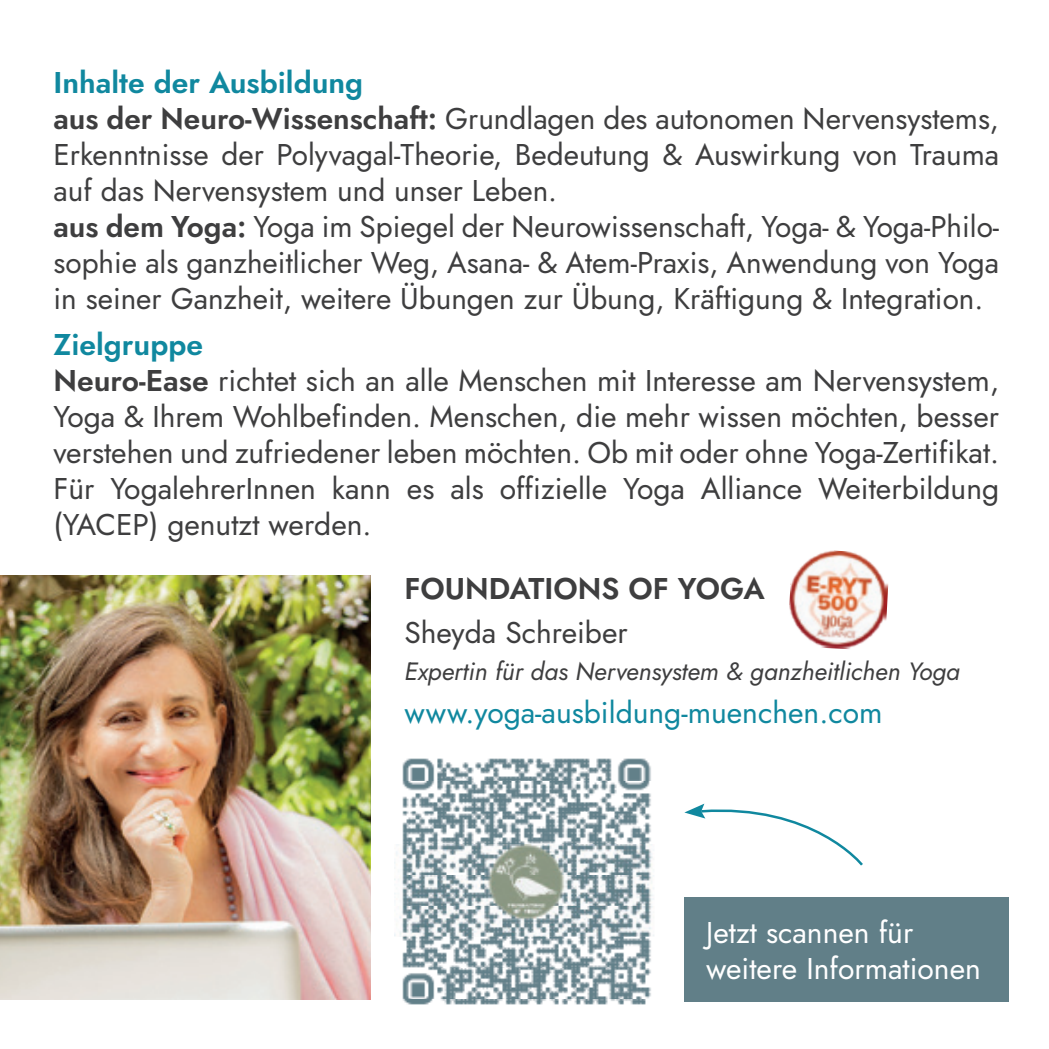
<style>
.page{position:relative;width:1049px;height:1049px;background:#fff}
.page>*{position:absolute;margin:0;border:0;box-sizing:border-box;transform-origin:0 0}
.t1{font:30px/36px "Jost";color:#3e3e3f}
.t2{font:30px/36px "Jost";color:#fff}
.t3{font:30px "Jost";color:#10889f}
.t4{font:600 30px "Jost";color:#3e3e3f}
.t5{font:italic 25px "Jost";color:#3e3e3f}
.s1{font-weight:600;color:#10889f}
.s2{font-weight:600}
</style>
<div class="page">
<div style="left:684px;top:897px;width:325px;height:105px;background:#617f88"></div>
<img style="left:395px;top:758px;width:259px;height:247px">
<svg style="left:684px;top:804px;width:179px;height:62px"></svg>
<img style="left:789px;top:550px;width:100px;height:99px">
<img style="left:0;top:575px;width:371px;height:424px">
<p class="t1" style="left:54px;top:65px;width:947px"><span class="s1">Inhalte der Ausbildung<br></span><span class="s2">aus der Neuro-Wissenschaft:</span> Grundlagen des autonomen Nervensystems, Erkenntnisse der Polyvagal-Theorie, Bedeutung &amp; Auswirkung von Trauma auf das Nervensystem und unser Leben.<br><span class="s2">aus dem Yoga:</span> Yoga im Spiegel der Neurowissenschaft, Yoga- &amp; Yoga-Philo&shy;sophie als ganzheitlicher Weg, Asana- &amp; Atem-Praxis, Anwendung von Yoga in seiner Ganzheit, weitere Übungen zur Übung, Kräftigung &amp; Integration.</p>
<p class="t1" style="left:54px;top:327px;width:947px"><span class="s1">Zielgruppe<br></span><span class="s2">Neuro-Ease</span> richtet sich an alle Menschen mit Interesse am Nervensystem, Yoga &amp; Ihrem Wohlbefinden. Menschen, die mehr wissen möchten, besser verstehen und zufriedener leben möchten. Ob mit oder ohne Yoga-Zertifikat.<br>Für YogalehrerInnen kann es als offizielle Yoga Alliance Weiterbildung (YACEP) genutzt werden.</p>
<p class="t4" style="left:404px;top:568px;width:362px">FOUNDATIONS OF YOGA</p>
<p class="t1" style="left:404px;top:614px;width:225px">Sheyda Schreiber</p>
<p class="t5" style="left:404px;top:654px;width:557px">Expertin für das Nervensystem &amp; ganzheitlichen Yoga</p>
<p class="t3" style="left:404px;top:692px;width:479px">www.yoga-ausbildung-muenchen.com</p>
<p class="t2" style="left:706px;top:914px;width:276px">Jetzt scannen für weitere Informationen</p>
</div>
